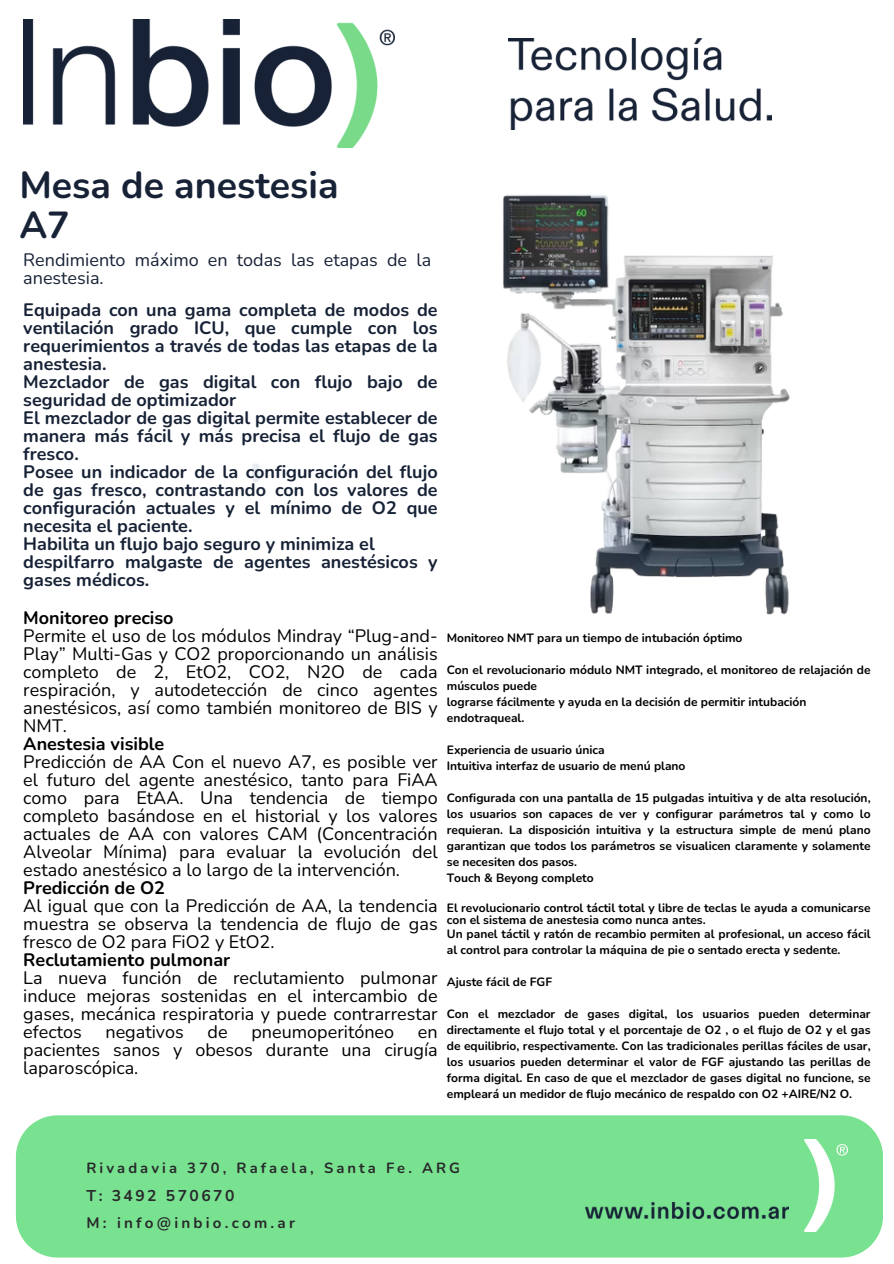
<style>
.page{position:relative;width:894px;height:1264px;background:#fff}
.page>*{position:absolute;margin:0;border:0;box-sizing:border-box;transform-origin:0 0}
.t1{font:700 37.5px "Nunito";color:#172236}
.t2{font:18px/18px "Nunito";color:#000;text-align:justify}
.t3{font:700 18px/18px "Nunito";color:#172236;text-align:justify}
.t4{font:700 18px "Nunito";color:#000}
.t5{font:18px/18px "Nunito";color:#172236}
.t6{font:16.05px "Raleway";color:#f3f6fa}
.t7{font:700 15.6px "Nunito";letter-spacing:.16em;color:#28292b}
.t8{font:700 15.15px "Nunito";letter-spacing:.21em;color:#28292b}
.t9{font:700 14.7px "Nunito";letter-spacing:.21em;color:#28292b}
.t10{font:700 12px/16px "Nunito";color:#000}
</style>
<div class="page">
<img style="left:23px;top:19px;width:372px;height:129px">
<div style="left:16px;top:1115px;width:866px;height:142px;background:#79e290"></div>
<img style="left:804px;top:1139px;width:42px;height:92px">
<img style="left:508px;top:38px;width:263px;height:91px">
<img style="left:585px;top:1201px;width:203px;height:17px">
<img style="left:503px;top:195px;width:287px;height:420px">
<div style="left:252px;top:463px;width:7px;height:19px;background:#e8edf1;border-radius:4px"></div>
<p class="t1" style="left:19px;top:160px;width:320px">Mesa de anestesia</p>
<p class="t1" style="left:19px;top:200px;width:52px">A7</p>
<p class="t5" style="left:23px;top:251px;width:409px">Rendimiento máximo en todas las etapas de la anestesia.</p>
<p class="t3" style="left:23px;top:301px;width:416px">Equipada con una gama completa de modos de ventilación grado ICU, que cumple con los requerimientos a través de todas las etapas de la anestesia.</p>
<p class="t3" style="left:23px;top:373px;width:416px">Mezclador de gas digital con flujo bajo de seguridad de optimizador</p>
<p class="t3" style="left:23px;top:409px;width:416px">El mezclador de gas digital permite establecer de manera más fácil y más precisa el flujo de gas fresco.</p>
<p class="t3" style="left:23px;top:463px;width:416px">Posee un indicador de la configuración del flujo de gas fresco, contrastando con los valores de configuración actuales y el mínimo de O2 que necesita el paciente.</p>
<p class="t3" style="left:23px;top:535px;width:353px">Habilita un flujo bajo seguro y minimiza el</p>
<p class="t3" style="left:23px;top:553px;width:416px">despilfarro malgaste de agentes anestésicos y gases médicos.</p>
<p class="t6" style="left:255px;top:462px;width:5px">.</p>
<p class="t4" style="left:23px;top:605px;width:152px">Monitoreo preciso</p>
<p class="t2" style="left:23px;top:627px;width:416px">Permite el uso de los módulos Mindray “Plug-and-Play” Multi-Gas y CO2 proporcionando un análisis completo de 2, EtO2, CO2, N2O de cada respiración, y autodetección de cinco agentes anestésicos, así como también monitoreo de BIS y NMT.</p>
<p class="t4" style="left:23px;top:731px;width:142px">Anestesia visible</p>
<p class="t2" style="left:23px;top:753px;width:416px">Predicción de AA Con el nuevo A7, es posible ver el futuro del agente anestésico, tanto para FiAA como para EtAA. Una tendencia de tiempo completo basándose en el historial y los valores actuales de AA con valores CAM (Concentración Alveolar Mínima) para evaluar la evolución del estado anestésico a lo largo de la intervención.</p>
<p class="t4" style="left:23px;top:875px;width:143px">Predicción de O2</p>
<p class="t2" style="left:23px;top:897px;width:416px">Al igual que con la Predicción de AA, la tendencia muestra se observa la tendencia de flujo de gas fresco de O2 para FiO2 y EtO2.</p>
<p class="t4" style="left:23px;top:947px;width:208px">Reclutamiento pulmonar</p>
<p class="t2" style="left:23px;top:969px;width:416px">La nueva función de reclutamiento pulmonar induce mejoras sostenidas en el intercambio de gases, mecánica respiratoria y puede contrarrestar efectos</p>
<p class="t2" style="left:105px;top:1023px;width:80px">negativos</p>
<p class="t2" style="left:207px;top:1023px;width:22px">de</p>
<p class="t2" style="left:251px;top:1023px;width:144px">pneumoperitóneo</p>
<p class="t2" style="left:23px;top:1023px;width:416px;text-indent:394px">en pacientes sanos y obesos durante una cirugía laparoscópica.</p>
<p class="t10" style="left:446px;top:629px;width:297px">Monitoreo NMT para un tiempo de intubación óptimo</p>
<p class="t10" style="left:446px;top:661px;width:425px">Con el revolucionario módulo NMT integrado, el monitoreo de relajación de músculos puede</p>
<p class="t10" style="left:446px;top:693px;width:361px">lograrse fácilmente y ayuda en la decisión de permitir intubación</p>
<p class="t10" style="left:446px;top:709px;width:79px">endotraqueal.</p>
<p class="t10" style="left:446px;top:741px;width:159px">Experiencia de usuario única</p>
<p class="t10" style="left:446px;top:757px;width:240px">Intuitiva interfaz de usuario de menú plano</p>
<p class="t10" style="left:446px;top:789px;width:425px;text-align:justify">Configurada con una pantalla de 15 pulgadas intuitiva y de alta resolución, los usuarios son capaces de ver y configurar parámetros tal y como lo requieran. La disposición intuitiva y la estructura simple de menú plano garantizan que todos los parámetros se visualicen claramente y solamente se necesiten dos pasos.</p>
<p class="t10" style="left:446px;top:869px;width:148px">Touch &amp; Beyong completo</p>
<p class="t10" style="left:446px;top:901px;width:425px;line-height:12px">El revolucionario control táctil total y libre de teclas le ayuda a comunicarse con el sistema de anestesia como nunca antes.</p>
<p class="t10" style="left:446px;top:925px;width:425px">Un panel táctil y ratón de recambio permiten al profesional, un acceso fácil al control para controlar la máquina de pie o sentado erecta y sedente.</p>
<p class="t10" style="left:446px;top:973px;width:107px">Ajuste fácil de FGF</p>
<p class="t10" style="left:446px;top:1005px;width:425px;text-align:justify">Con el mezclador de gases digital, los usuarios pueden determinar directamente el flujo total y el porcentaje de O2 , o el flujo de O2 y el gas de equilibrio, respectivamente. Con las tradicionales perillas fáciles de usar, los usuarios pueden determinar el valor de FGF ajustando las perillas de forma digital. En caso de que el mezclador de gases digital no funcione, se empleará un medidor de flujo mecánico de respaldo con O2 +AIRE/N2 O.</p>
<p class="t9" style="left:86px;top:1157px;width:375px">Rivadavia 370, Rafaela, Santa Fe. ARG</p>
<p class="t7" style="left:86px;top:1184px;width:149px">T: 3492 570670</p>
<p class="t8" style="left:86px;top:1212px;width:210px">M: info@inbio.com.ar</p>
</div>
